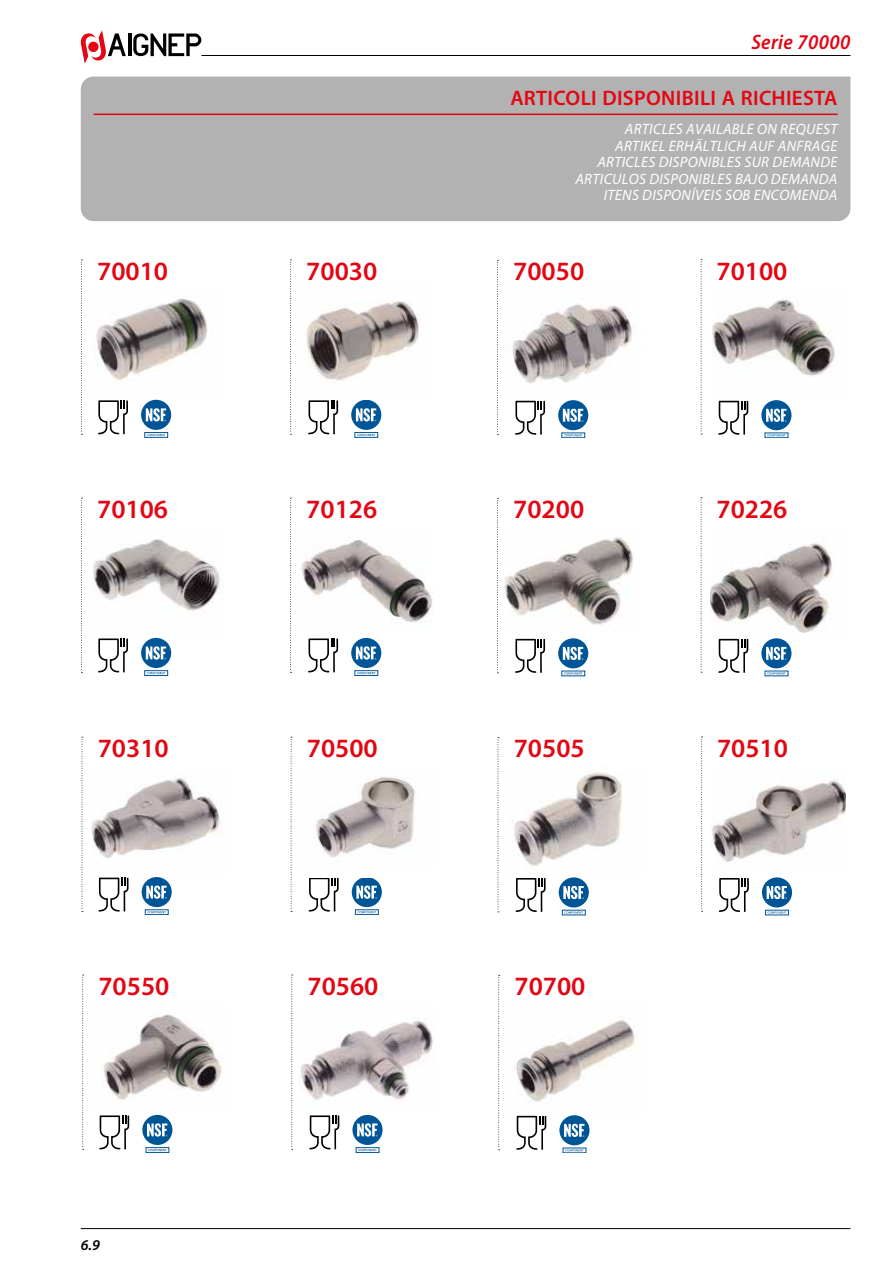
<style>
.page{position:relative;width:893px;height:1263px;background:#fff}
.page>*{position:absolute;margin:0;border:0;box-sizing:border-box;transform-origin:0 0}
.t1{font:600 26.4px "Myriad Pro";color:#e30613}
.t2{font:600 21px "Myriad Pro";letter-spacing:.015em;color:#e30613}
.t3{font:italic 600 semi-condensed 21px "Myriad Pro";letter-spacing:.02em;color:#e30613}
.t4{font:italic 15px/16.5px "Myriad Pro";letter-spacing:.02em;color:#fff;text-align:right}
.t5{font:italic 600 15px "Myriad Pro";color:#000}
</style>
<div class="page">
<hr style="left:81px;top:1228px;width:769px;height:1px;background:#000">
<hr style="left:201px;top:55px;width:649px;height:1px;background:#000">
<hr style="left:128px;top:33px;width:3px;height:23px;background:#000">
<svg style="left:133px;top:33px;width:68px;height:23px"></svg>
<svg style="left:80px;top:30px;width:46px;height:34px"></svg>
<div style="left:81px;top:77px;width:769px;height:144px;background:#b3b2b2"></div>
<hr style="left:94px;top:114px;width:744px;height:1px;background:#e30613">
<img style="left:96px;top:298px;width:112px;height:102px">
<div style="left:141px;top:400px;width:30px;height:30px;background:#005597;border-radius:50%"></div>
<svg style="left:146px;top:408px;width:20px;height:13px"></svg>
<div style="left:145px;top:432px;width:23px;height:5px;background:#ebf1f6"></div>
<div style="left:145px;top:432px;width:23px;height:5px;border:1px solid #005597"></div>
<svg style="left:147px;top:434px;width:18px;height:2px"></svg>
<svg style="left:98px;top:400px;width:30px;height:34px"></svg>
<div style="left:351px;top:400px;width:30px;height:30px;background:#005597;border-radius:50%"></div>
<svg style="left:356px;top:408px;width:20px;height:13px"></svg>
<div style="left:355px;top:432px;width:23px;height:5px;background:#e4edf3"></div>
<div style="left:355px;top:432px;width:23px;height:5px;border:1px solid #005597"></div>
<svg style="left:357px;top:434px;width:18px;height:2px"></svg>
<svg style="left:308px;top:400px;width:30px;height:34px"></svg>
<img style="left:306px;top:300px;width:114px;height:81px">
<img style="left:512px;top:303px;width:122px;height:81px">
<div style="left:558px;top:400px;width:30px;height:30px;background:#005597;border-radius:50%"></div>
<svg style="left:563px;top:409px;width:20px;height:13px"></svg>
<div style="left:562px;top:433px;width:23px;height:5px;border:1px solid #005597"></div>
<svg style="left:564px;top:434px;width:18px;height:2px"></svg>
<svg style="left:515px;top:401px;width:30px;height:34px"></svg>
<img style="left:712px;top:298px;width:123px;height:78px">
<div style="left:761px;top:400px;width:30px;height:30px;background:#005597;border-radius:50%"></div>
<svg style="left:766px;top:409px;width:20px;height:13px"></svg>
<div style="left:765px;top:433px;width:23px;height:5px;border:1px solid #005597"></div>
<svg style="left:767px;top:434px;width:19px;height:2px"></svg>
<svg style="left:718px;top:401px;width:30px;height:34px"></svg>
<svg style="left:701px;top:259px;width:1px;height:176px"></svg>
<svg style="left:497px;top:260px;width:1px;height:175px"></svg>
<svg style="left:290px;top:260px;width:2px;height:175px"></svg>
<svg style="left:81px;top:260px;width:1px;height:175px"></svg>
<img style="left:93px;top:539px;width:127px;height:74px">
<div style="left:141px;top:638px;width:30px;height:30px;background:#005597;border-radius:50%"></div>
<svg style="left:146px;top:646px;width:20px;height:14px"></svg>
<div style="left:145px;top:670px;width:23px;height:6px;border:1px solid #005597"></div>
<svg style="left:147px;top:672px;width:18px;height:2px"></svg>
<svg style="left:98px;top:638px;width:30px;height:34px"></svg>
<div style="left:351px;top:638px;width:30px;height:30px;background:#005597;border-radius:50%"></div>
<svg style="left:356px;top:646px;width:20px;height:14px"></svg>
<div style="left:355px;top:670px;width:23px;height:6px;border:1px solid #005597"></div>
<svg style="left:357px;top:672px;width:18px;height:2px"></svg>
<svg style="left:308px;top:638px;width:30px;height:34px"></svg>
<img style="left:301px;top:540px;width:132px;height:82px">
<img style="left:504px;top:537px;width:129px;height:88px">
<div style="left:558px;top:638px;width:30px;height:30px;background:#005597;border-radius:50%"></div>
<svg style="left:563px;top:647px;width:20px;height:13px"></svg>
<svg style="left:564px;top:672px;width:18px;height:2px"></svg>
<svg style="left:515px;top:639px;width:30px;height:34px"></svg>
<img style="left:711px;top:543px;width:123px;height:90px">
<div style="left:761px;top:638px;width:30px;height:30px;background:#005597;border-radius:50%"></div>
<svg style="left:766px;top:647px;width:20px;height:13px"></svg>
<svg style="left:767px;top:672px;width:19px;height:2px"></svg>
<svg style="left:718px;top:639px;width:30px;height:34px"></svg>
<svg style="left:701px;top:497px;width:1px;height:176px"></svg>
<svg style="left:497px;top:498px;width:1px;height:175px"></svg>
<svg style="left:290px;top:498px;width:2px;height:175px"></svg>
<svg style="left:81px;top:498px;width:1px;height:175px"></svg>
<img style="left:91px;top:777px;width:129px;height:81px">
<div style="left:142px;top:877px;width:30px;height:30px;background:#005597;border-radius:50%"></div>
<svg style="left:146px;top:885px;width:21px;height:14px"></svg>
<div style="left:145px;top:909px;width:23px;height:6px;border:1px solid #005597"></div>
<svg style="left:147px;top:911px;width:19px;height:2px"></svg>
<svg style="left:99px;top:878px;width:30px;height:34px"></svg>
<div style="left:352px;top:877px;width:30px;height:30px;background:#005597;border-radius:50%"></div>
<svg style="left:356px;top:885px;width:21px;height:14px"></svg>
<div style="left:355px;top:909px;width:23px;height:6px;border:1px solid #005597"></div>
<svg style="left:357px;top:911px;width:19px;height:2px"></svg>
<svg style="left:309px;top:878px;width:30px;height:34px"></svg>
<img style="left:315px;top:776px;width:100px;height:82px">
<img style="left:514px;top:772px;width:108px;height:95px">
<div style="left:559px;top:877px;width:30px;height:30px;background:#005597;border-radius:50%"></div>
<svg style="left:563px;top:886px;width:21px;height:13px"></svg>
<svg style="left:564px;top:911px;width:19px;height:3px"></svg>
<svg style="left:516px;top:878px;width:30px;height:34px"></svg>
<img style="left:711px;top:779px;width:134px;height:83px">
<div style="left:762px;top:877px;width:30px;height:30px;background:#005597;border-radius:50%"></div>
<svg style="left:767px;top:886px;width:20px;height:13px"></svg>
<div style="left:765px;top:910px;width:24px;height:5px;border:1px solid #005597"></div>
<svg style="left:768px;top:911px;width:18px;height:3px"></svg>
<svg style="left:719px;top:878px;width:30px;height:34px"></svg>
<svg style="left:701px;top:736px;width:2px;height:176px"></svg>
<svg style="left:498px;top:737px;width:1px;height:175px"></svg>
<svg style="left:291px;top:737px;width:1px;height:175px"></svg>
<svg style="left:82px;top:737px;width:1px;height:175px"></svg>
<img style="left:102px;top:1014px;width:120px;height:87px">
<div style="left:142px;top:1115px;width:30px;height:30px;background:#005597;border-radius:50%"></div>
<svg style="left:147px;top:1123px;width:20px;height:13px"></svg>
<div style="left:146px;top:1147px;width:23px;height:5px;border:1px solid #005597"></div>
<svg style="left:148px;top:1149px;width:19px;height:2px"></svg>
<svg style="left:99px;top:1115px;width:30px;height:34px"></svg>
<div style="left:352px;top:1115px;width:31px;height:30px;background:#005597;border-radius:50%"></div>
<svg style="left:357px;top:1123px;width:21px;height:13px"></svg>
<div style="left:356px;top:1147px;width:23px;height:5px;border:1px solid #005597"></div>
<svg style="left:358px;top:1149px;width:19px;height:2px"></svg>
<svg style="left:309px;top:1115px;width:30px;height:34px"></svg>
<img style="left:300px;top:1020px;width:133px;height:81px">
<img style="left:515px;top:1016px;width:121px;height:101px">
<div style="left:559px;top:1115px;width:30px;height:30px;background:#005597;border-radius:50%"></div>
<svg style="left:564px;top:1124px;width:20px;height:13px"></svg>
<svg style="left:565px;top:1149px;width:19px;height:2px"></svg>
<svg style="left:516px;top:1116px;width:30px;height:34px"></svg>
<svg style="left:498px;top:975px;width:2px;height:175px"></svg>
<svg style="left:291px;top:975px;width:2px;height:175px"></svg>
<svg style="left:82px;top:975px;width:2px;height:175px"></svg>
<h2 class="t3" style="left:752px;top:31px;width:100px">Serie 70000</h2>
<h2 class="t2" style="left:510px;top:85px;width:329px">ARTICOLI DISPONIBILI A RICHIESTA</h2>
<p class="t4" style="left:575px;top:121px;width:263px">ARTICLES AVAILABLE ON REQUEST ARTIKEL ERHÄLTLICH AUF ANFRAGE ARTICLES DISPONIBLES SUR DEMANDE ARTICULOS DISPONIBLES BAJO DEMANDA ITENS DISPONÍVEIS SOB ENCOMENDA</p>
<h1 class="t1" style="left:97px;top:254px;width:72px">70010</h1>
<h1 class="t1" style="left:306px;top:254px;width:72px">70030</h1>
<h1 class="t1" style="left:513px;top:254px;width:72px">70050</h1>
<h1 class="t1" style="left:716px;top:254px;width:72px">70100</h1>
<h1 class="t1" style="left:97px;top:492px;width:72px">70106</h1>
<h1 class="t1" style="left:306px;top:492px;width:72px">70126</h1>
<h1 class="t1" style="left:513px;top:493px;width:72px">70200</h1>
<h1 class="t1" style="left:716px;top:493px;width:72px">70226</h1>
<h1 class="t1" style="left:98px;top:731px;width:72px">70310</h1>
<h1 class="t1" style="left:307px;top:731px;width:72px">70500</h1>
<h1 class="t1" style="left:514px;top:732px;width:72px">70505</h1>
<h1 class="t1" style="left:717px;top:732px;width:72px">70510</h1>
<h1 class="t1" style="left:98px;top:969px;width:72px">70550</h1>
<h1 class="t1" style="left:307px;top:969px;width:72px">70560</h1>
<h1 class="t1" style="left:514px;top:969px;width:72px">70700</h1>
<p class="t5" style="left:81px;top:1235px;width:21px">6.9</p>
</div>
